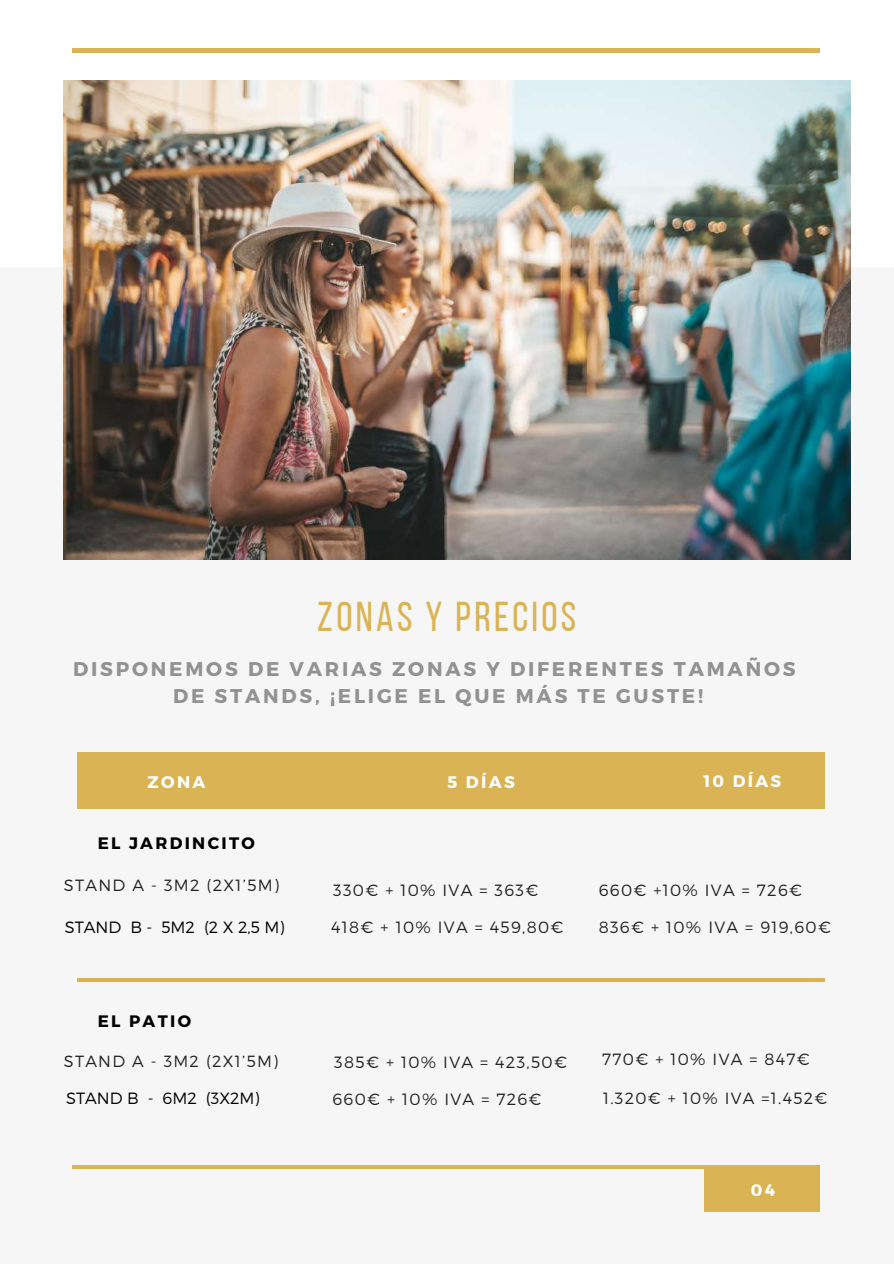
<style>
.page{position:relative;width:894px;height:1264px;background:#fff}
.page>*{position:absolute;margin:0;border:0;box-sizing:border-box;transform-origin:0 0}
.t1{font:41.55px "Bebas Neue";letter-spacing:.08em;color:#dab454}
.t2{font:700 19.8px/27px "Montserrat";letter-spacing:.14em;color:#929292;text-align:center}
.t3{font:700 16.8px "Montserrat";letter-spacing:.14em;color:#fff}
.t4{font:700 16.65px "Montserrat";letter-spacing:.14em;color:#000}
.t5{font:700 16.65px "Montserrat";letter-spacing:.14em;color:#fff}
.t6{font:700 16.5px "Montserrat";color:#fff}
.t7{font:300 16.35px "Montserrat";color:#000}
.t8{font:300 16.2px "Montserrat";letter-spacing:.08em;color:#222}
.t9{font:300 16.2px "Montserrat";color:#000}
</style>
<div class="page">
<div style="left:0;top:0;width:893px;height:1263px;background:#f6f6f6"></div>
<div style="left:0;top:0;width:893px;height:267px;background:#fff"></div>
<img style="left:64px;top:80px;width:786px;height:480px">
<hr style="left:72px;top:49px;width:747px;height:3px;background:#dab454">
<div style="left:704px;top:1165px;width:115px;height:46px;background:#dab454"></div>
<hr style="left:72px;top:1165px;width:747px;height:3px;background:#dab454">
<div style="left:77px;top:752px;width:747px;height:56px;background:#dab454"></div>
<hr style="left:77px;top:978px;width:747px;height:3px;background:#dab454">
<h1 class="t1" style="left:317px;top:600px;width:260px">ZONAS Y PRECIOS</h1>
<p class="t2" style="left:73px;top:654px;width:723px">DISPONEMOS DE VARIAS ZONAS Y DIFERENTES TAMAÑOS<br>DE STANDS, ¡ELIGE EL QUE MÁS TE GUSTE!</p>
<p class="t3" style="left:148px;top:770px;width:59px">ZONA</p>
<p class="t3" style="left:447px;top:771px;width:69px">5 DÍAS</p>
<p class="t4" style="left:98px;top:832px;width:159px">EL JARDINCITO</p>
<p class="t8" style="left:64px;top:874px;width:217px">STAND A - 3M2 (2X1’5M)</p>
<p class="t7" style="left:65px;top:916px;width:221px">STAND B - 5M2 (2 X 2,5 M)</p>
<p class="t4" style="left:98px;top:1010px;width:95px">EL PATIO</p>
<p class="t8" style="left:64px;top:1050px;width:216px">STAND A - 3M2 (2X1’5M)</p>
<p class="t9" style="left:66px;top:1087px;width:195px">STAND B - 6M2 (3X2M)</p>
<p class="t8" style="left:333px;top:879px;width:207px">330€ + 10% IVA = 363€</p>
<p class="t8" style="left:331px;top:917px;width:233px">418€ + 10% IVA = 459,80€</p>
<p class="t8" style="left:334px;top:1051px;width:234px">385€ + 10% IVA = 423,50€</p>
<p class="t8" style="left:332px;top:1088px;width:210px">660€ + 10% IVA = 726€</p>
<p class="t5" style="left:703px;top:770px;width:79px">10 DÍAS</p>
<p class="t8" style="left:598px;top:879px;width:205px">660€ +10% IVA = 726€</p>
<p class="t8" style="left:598px;top:917px;width:234px">836€ + 10% IVA = 919,60€</p>
<p class="t8" style="left:602px;top:1048px;width:209px">770€ + 10% IVA = 847€</p>
<p class="t8" style="left:603px;top:1088px;width:226px">1.320€ + 10% IVA =1.452€</p>
<p class="t6" style="left:750px;top:1179px;width:26px">04</p>
</div>
